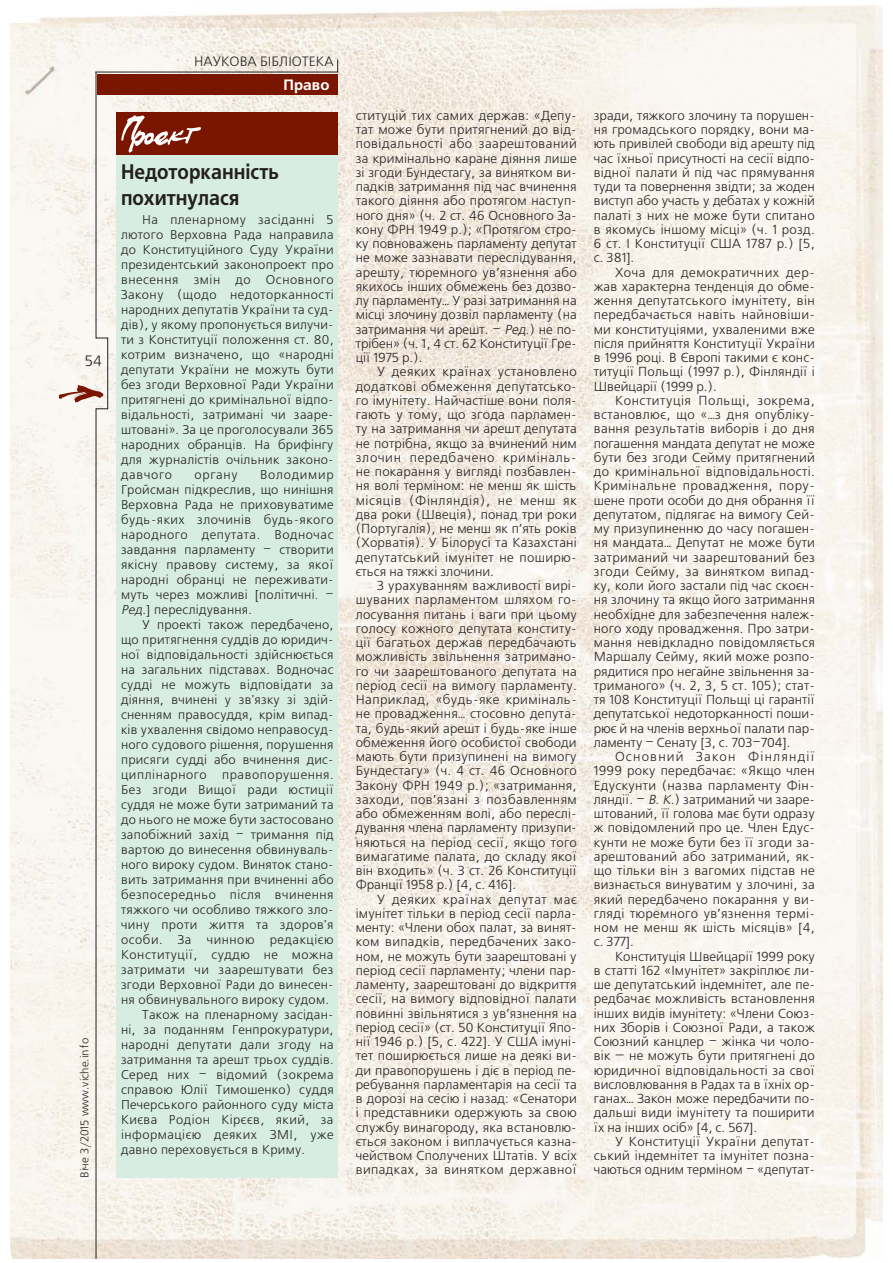
<style>
.page{position:relative;width:893px;height:1263px;background:#fff}
.page>*{position:absolute;margin:0;border:0;box-sizing:border-box;transform-origin:0 0}
.t1{font:700 21px/25.2px "Free Set C";color:#231f20;scale:.9 1}
.t2{font:700 15px "Free Set C";color:#fff}
.t3{font:15px "Free Set C";color:#231f20}
.t4{font:13.5px "Free Set C";color:#231f20}
.t5{font:13.05px/14.2px "Free Set C";letter-spacing:.01em;color:#231f20;text-align:justify}
.t6{font:12.75px/15px "Free Set C";letter-spacing:.02em;color:#231f20;text-align:justify}
.t7{font:12.75px "Free Set C";letter-spacing:.04em;color:#231f20}
.t8{font:12.75px "Free Set C";letter-spacing:.045em;color:#231f20}
.t9{font:11.25px "Free Set C";color:#231f20}
.s1{font-style:italic}
</style>
<div class="page">
<img style="left:10px;top:6px;width:872px;height:1253px">
<svg style="left:59px;top:59px;width:279px;height:1200px;background:#dbe4da"></svg>
<p class="t4" style="left:194px;top:56px;width:141px">НАУКОВА БІБЛІОТЕКА</p>
<p class="t2" style="left:283px;top:79px;width:47px">Право</p>
<p class="t3" style="left:85px;top:354px;width:19px">54</p>
<p class="t9" style="left:80px;top:1178px;width:141px;rotate:-90deg">Віче 3/2015 www.viche.info</p>
<h1 class="t1" style="left:121px;top:162px;width:177px">Недоторканність похитнулася</h1>
<p class="t6" style="left:121px;top:213px;width:214px;text-indent:21px">На пленарному засіданні 5 лютого Верховна Рада направила до Конституційного Суду України президентський законопроект про внесення змін до Основного Закону (щодо недоторканності народних депутатів України та суд&shy;дів), у якому пропонується вилучи&shy;ти з Конституції положення ст. 80, котрим визначено, що «народні депутати України не можуть бути без згоди Верховної Ради України притягнені до кримінальної відпо&shy;відальності, затримані чи зааре&shy;штовані». За це проголосували 365 народних обранців. На брифінгу для журналістів очільник законо&shy;давчого</p>
<p class="t6" style="left:121px;top:468px;width:214px;text-indent:139px">Володимир Гройсман підкреслив, що нинішня Верховна Рада не приховуватиме будь-яких злочинів будь-якого народного депутата. Водночас завдання парламенту – створити якісну правову систему, за якої народні обранці не переживати&shy;муть через можливі [політичні. – <span class="s1">Ред</span>.] переслідування.</p>
<p class="t6" style="left:142px;top:618px;width:193px">У проекті також передбачено,</p>
<p class="t6" style="left:121px;top:633px;width:214px">що притягнення суддів до юридич-</p>
<p class="t6" style="left:121px;top:648px;width:214px">ної відповідальності здійснюється</p>
<p class="t6" style="left:121px;top:663px;width:214px">на загальних підставах. Водночас</p>
<p class="t6" style="left:121px;top:678px;width:214px">судді не можуть відповідати за</p>
<p class="t6" style="left:121px;top:693px;width:214px">діяння, вчинені у зв'язку зі здій-</p>
<p class="t6" style="left:121px;top:708px;width:214px">сненням правосуддя, крім випад-</p>
<p class="t6" style="left:121px;top:723px;width:214px">ків ухвалення свідомо неправосуд-</p>
<p class="t6" style="left:121px;top:738px;width:214px">ного судового рішення, порушення</p>
<p class="t6" style="left:121px;top:753px;width:214px">присяги судді або вчинення дис-</p>
<p class="t8" style="left:121px;top:769px;width:214px">циплінарного правопорушення.</p>
<p class="t6" style="left:121px;top:783px;width:214px">Без згоди Вищої ради юстиції</p>
<p class="t6" style="left:121px;top:798px;width:214px">суддя не може бути затриманий та</p>
<p class="t6" style="left:121px;top:813px;width:214px">до нього не може бути застосовано</p>
<p class="t6" style="left:121px;top:828px;width:214px">запобіжний захід – тримання під</p>
<p class="t6" style="left:121px;top:843px;width:214px">вартою до винесення обвинуваль-</p>
<p class="t6" style="left:121px;top:858px;width:214px">ного вироку судом. Виняток стано-</p>
<p class="t6" style="left:121px;top:873px;width:214px">вить затримання при вчиненні або</p>
<p class="t7" style="left:121px;top:889px;width:214px">безпосередньо після вчинення</p>
<p class="t6" style="left:121px;top:903px;width:214px">тяжкого чи особливо тяжкого зло-</p>
<p class="t6" style="left:121px;top:918px;width:214px">чину проти життя та здоров'я</p>
<p class="t8" style="left:121px;top:934px;width:214px">особи. За чинною редакцією</p>
<p class="t7" style="left:121px;top:949px;width:214px">Конституції, суддю не можна</p>
<p class="t6" style="left:121px;top:963px;width:214px">затримати чи заарештувати без</p>
<p class="t6" style="left:121px;top:978px;width:214px">згоди Верховної Ради до винесен-</p>
<p class="t6" style="left:121px;top:993px;width:209px">ня обвинувального вироку судом.</p>
<p class="t6" style="left:142px;top:1008px;width:193px">Також на пленарному засідан-</p>
<p class="t6" style="left:121px;top:1023px;width:214px">ні, за поданням Генпрокуратури,</p>
<p class="t6" style="left:121px;top:1038px;width:214px">народні депутати дали згоду на</p>
<p class="t6" style="left:121px;top:1053px;width:214px">затримання та арешт трьох суддів.</p>
<p class="t6" style="left:121px;top:1068px;width:214px">Серед них – відомий (зокрема</p>
<p class="t6" style="left:121px;top:1083px;width:214px">справою Юлії Тимошенко) суддя</p>
<p class="t6" style="left:121px;top:1098px;width:214px">Печерського районного суду міста</p>
<p class="t6" style="left:121px;top:1113px;width:214px">Києва Родіон Кірєєв, який, за</p>
<p class="t7" style="left:121px;top:1129px;width:214px">інформацією деяких ЗМІ, уже</p>
<p class="t6" style="left:121px;top:1143px;width:186px">давно переховується в Криму.</p>
<p class="t6" style="left:194px;top:468px;width:45px">органу</p>
<p class="t5" style="left:356px;top:109px;width:223px">ституцій тих самих держав: «Депу&shy;тат може бути притягнений до від&shy;повідальності або заарештований за кримінально каране діяння лише зі згоди Бундестагу, за винятком ви&shy;падків затримання під час вчинення такого діяння або протягом наступ&shy;ного дня» (ч. 2 ст. 46 Основного За&shy;кону ФРН 1949 р.); «Протягом стро&shy;ку повноважень парламенту депутат не може зазнавати переслідування, арешту, тюремного ув’язнення або якихось інших обмежень без дозво&shy;лу парламенту… У разі затримання на місці злочину дозвіл парламенту (на затримання чи арешт. – <span class="s1">Ред</span>.) не по&shy;трібен» (ч. 1, 4 ст. 62 Конституції Гре&shy;ції 1975 р.).</p>
<p class="t5" style="left:356px;top:366px;width:223px;text-indent:21px">У деяких країнах установлено додаткові обмеження депутатсько&shy;го імунітету. Найчастіше вони поля&shy;гають у тому, що згода парламен&shy;ту на затримання чи арешт депутата не потрібна, якщо за вчинений ним злочин передбачено криміналь&shy;не покарання у вигляді позбавлен&shy;ня волі терміном: не менш як шість місяців (Фінляндія), не менш як два роки (Швеція), понад три роки (Португалія), не менш як п’ять років (Хорватія). У Білорусі та Казахстані депутатський імунітет не поширю&shy;ється на тяжкі злочини.</p>
<p class="t5" style="left:356px;top:580px;width:223px;text-indent:21px">З урахуванням важливості вирі&shy;шуваних парламентом шляхом го&shy;лосування питань і ваги при цьому голосу кожного депутата конститу&shy;ції багатьох держав передбачають можливість звільнення затримано&shy;го чи заарештованого депутата на період сесії на вимогу парламенту.<br>Наприклад, «будь-яке криміналь&shy;не провадження… стосовно депута&shy;та, будь-який арешт і будь-яке інше обмеження його особистої свободи мають бути призупинені на вимогу Бундестагу» (ч. 4 ст. 46 Основного Закону ФРН 1949 р.); «затримання, заходи, пов’язані з позбавленням або обмеженням волі, або переслі&shy;дування члена парламенту призупи&shy;няються на період сесії, якщо того вимагатиме палата, до складу якої він входить» (ч. 3 ст. 26 Конституції Франції 1958 р.) [4, с. 416].</p>
<p class="t5" style="left:356px;top:893px;width:223px;text-indent:21px">У деяких країнах депутат має імунітет тільки в період сесії парла&shy;менту: «Члени обох палат, за винят&shy;ком випадків, передбачених зако&shy;ном, не можуть бути заарештовані у період сесії парламенту; члени пар&shy;ламенту, заарештовані до відкриття сесії, на вимогу відповідної палати повинні звільнятися з ув’язнення на період сесії» (ст. 50 Конституції Япо&shy;нії 1946 р.) [5, с. 422]. У США імуні&shy;тет поширюється лише на деякі ви&shy;ди правопорушень і діє в період пе&shy;ребування парламентарія на сесії та в дорозі на сесію і назад: «Сенатори і представники одержують за свою службу винагороду, яка встановлю&shy;ється законом і виплачується казна&shy;чейством Сполучених Штатів. У всіх випадках, за винятком державної</p>
<p class="t5" style="left:594px;top:109px;width:223px">зради, тяжкого злочину та порушен&shy;ня громадського порядку, вони ма&shy;ють привілей свободи від арешту під час їхньої присутності на сесії відпо&shy;відної палати й під час прямування туди та повернення звідти; за жоден виступ або участь у дебатах у кожній палаті з них не може бути спитано в якомусь іншому місці» (ч. 1 розд.<br>6 ст. І Конституції США 1787 р.) [5, с. 381].</p>
<p class="t5" style="left:594px;top:266px;width:223px;text-indent:21px">Хоча для демократичних дер&shy;жав характерна тенденція до обме&shy;ження депутатського імунітету, він передбачається навіть найновіши&shy;ми конституціями, ухваленими вже після прийняття Конституції України в 1996 році. В Європі такими є конс&shy;титуції Польщі (1997 р.), Фінляндії і Швейцарії (1999 р.).</p>
<p class="t5" style="left:594px;top:394px;width:223px;text-indent:21px">Конституція Польщі, зокрема, встановлює, що «…з дня опубліку&shy;вання результатів виборів і до дня погашення мандата депутат не може бути без згоди Сейму притягнений до кримінальної відповідальності.<br>Кримінальне провадження, пору&shy;шене проти особи до дня обрання її депутатом, підлягає на вимогу Сей&shy;му призупиненню до часу погашен&shy;ня мандата… Депутат не може бути затриманий чи заарештований без згоди Сейму, за винятком випад&shy;ку, коли його застали під час скоєн&shy;ня злочину та якщо його затримання необхідне для забезпечення належ&shy;ного ходу провадження. Про затри&shy;мання невідкладно повідомляється Маршалу Сейму, який може розпо&shy;рядитися про негайне звільнення за&shy;триманого» (ч. 2, 3, 5 ст. 105); стат&shy;тя 108 Конституції Польщі ці гарантії депутатської недоторканності поши&shy;рює й на членів верхньої палати пар&shy;ламенту – Сенату [3, с. 703–704].</p>
<p class="t5" style="left:594px;top:751px;width:223px;text-indent:21px">Основний Закон Фінляндії 1999 року передбачає: «Якщо член Едускунти (назва парламенту Фін&shy;ляндії. – <span class="s1">В.К.</span>) затриманий чи зааре&shy;штований, її голова має бути одразу ж повідомлений про це. Член Едус&shy;кунти не може бути без її згоди за&shy;арештований або затриманий, як&shy;що тільки він з вагомих підстав не визнається винуватим у злочині, за який передбачено покарання у ви&shy;гляді тюремного ув’язнення термі&shy;ном не менш як шість місяців» [4, с. 377].</p>
<p class="t5" style="left:594px;top:950px;width:223px;text-indent:21px">Конституція Швейцарії 1999 року в статті 162 «Імунітет» закріплює ли&shy;ше депутатський індемнітет, але пе&shy;редбачає можливість встановлення інших видів імунітету: «Члени Союз&shy;них Зборів і Союзної Ради, а також Союзний канцлер – жінка чи чоло&shy;вік — не можуть бути притягнені до юридичної відповідальності за свої висловлювання в Радах та в їхніх ор&shy;ганах… Закон може передбачити по&shy;дальші види імунітету та поширити їх на інших осіб» [4, с. 567].</p>
<p class="t5" style="left:594px;top:1135px;width:222px;text-indent:21px">У Конституції України депутат&shy;ський індемнітет та імунітет позна&shy;чаються одним терміном – «депутат-</p>
</div>
